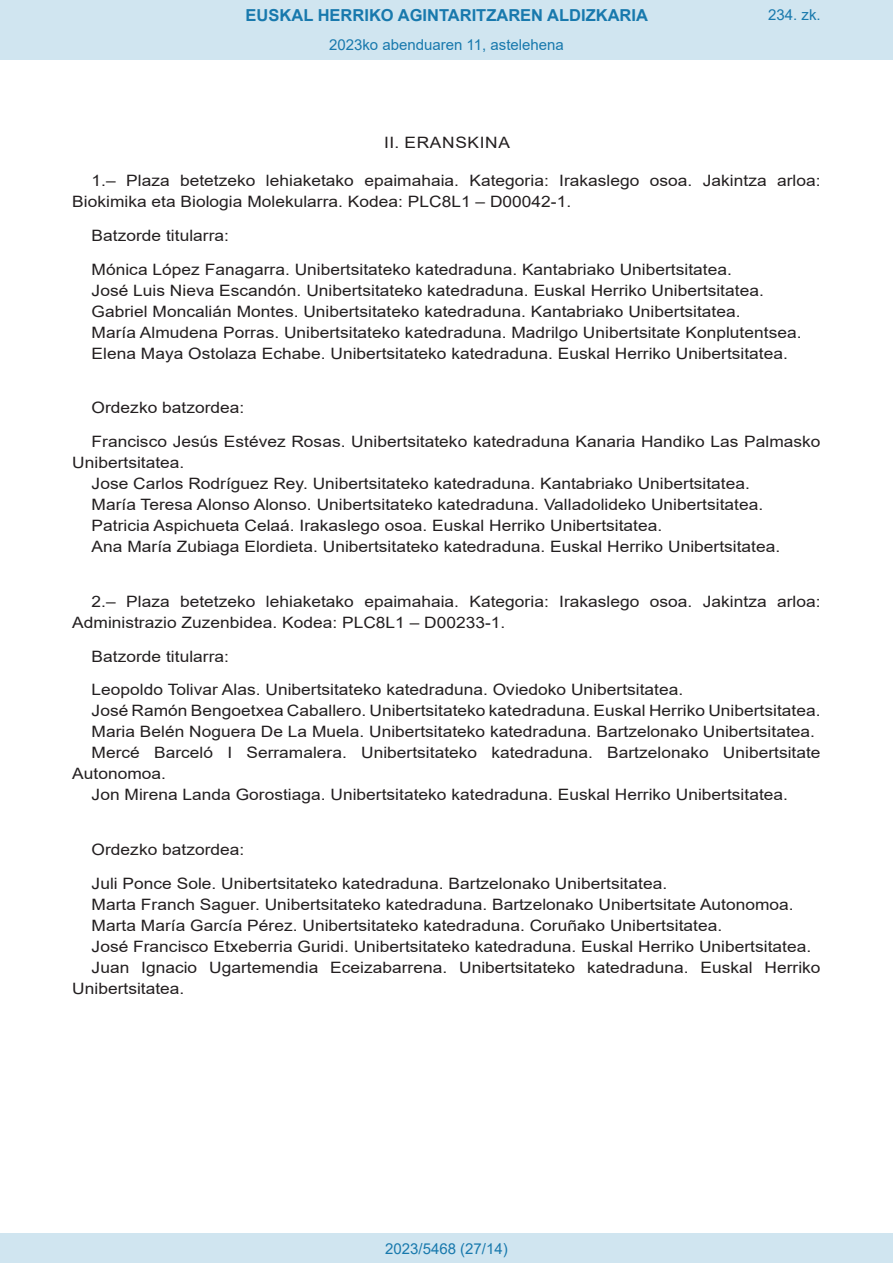
<style>
.page{position:relative;width:893px;height:1263px;background:#fff}
.page>*{position:absolute;margin:0;border:0;box-sizing:border-box;transform-origin:0 0}
.t1{font:700 16.5px "Arial";color:#1879ad}
.BOPVLista{font:15.6px/21px "Arial";color:#231f20;scale:1.11 1}
.BOPVDetalle{font:15.6px/21px "Arial";color:#231f20;scale:1.11 1}
.BOPVClave{font:15.6px "Arial";letter-spacing:.035em;color:#231f20;scale:1.11 1}
.Paginacion_Centro{font:15px "Arial";color:#1879ad}
</style>
<div class="page">
<div style="left:0;top:0;width:893px;height:60px;background:#d0e5f0"></div>
<div style="left:0;top:1233px;width:893px;height:30px;background:#d0e5f0"></div>
<p class="t1" style="left:246px;top:3px;width:404px">EUSKAL HERRIKO AGINTARITZAREN ALDIZKARIA</p>
<p class="Paginacion_Centro" style="left:329px;top:35px;width:236px">2023ko abenduaren 11, astelehena</p>
<p class="Paginacion_Centro" style="left:768px;top:5px;width:54px">234. zk.</p>
<p class="BOPVClave" style="left:384px;top:132px;width:115px">II. ERANSKINA</p>
<p class="BOPVDetalle" style="left:72px;top:170px;width:676px;text-indent:19px">1.– Plaza betetzeko lehiaketako epaimahaia. Kategoria: Irakaslego osoa. Jakintza arloa:<br>Biokimika eta Biologia Molekularra. Kodea: PLC8L1 – D00042-1.</p>
<p class="BOPVDetalle" style="left:92px;top:225px;width:125px">Batzorde titularra:</p>
<p class="BOPVLista" style="left:92px;top:259px;width:578px">Mónica López Fanagarra. Unibertsitateko katedraduna. Kantabriako Unibertsitatea.</p>
<p class="BOPVLista" style="left:92px;top:280px;width:607px">José Luis Nieva Escandón. Unibertsitateko katedraduna. Euskal Herriko Unibertsitatea.</p>
<p class="BOPVLista" style="left:92px;top:301px;width:586px">Gabriel Moncalián Montes. Unibertsitateko katedraduna. Kantabriako Unibertsitatea.</p>
<p class="BOPVLista" style="left:92px;top:322px;width:641px">María Almudena Porras. Unibertsitateko katedraduna. Madrilgo Unibertsitate Konplutentsea.</p>
<p class="BOPVLista" style="left:92px;top:343px;width:629px">Elena Maya Ostolaza Echabe. Unibertsitateko katedraduna. Euskal Herriko Unibertsitatea.</p>
<p class="BOPVDetalle" style="left:92px;top:397px;width:139px">Ordezko batzordea:</p>
<p class="BOPVLista" style="left:72px;top:431px;width:676px;text-indent:19px">Francisco Jesús Estévez Rosas. Unibertsitateko katedraduna Kanaria Handiko Las Palmasko<br>Unibertsitatea.</p>
<p class="BOPVLista" style="left:92px;top:473px;width:595px">Jose Carlos Rodríguez Rey. Unibertsitateko katedraduna. Kantabriako Unibertsitatea.</p>
<p class="BOPVLista" style="left:92px;top:494px;width:606px">María Teresa Alonso Alonso. Unibertsitateko katedraduna. Valladolideko Unibertsitatea.</p>
<p class="BOPVLista" style="left:92px;top:515px;width:516px">Patricia Aspichueta Celaá. Irakaslego osoa. Euskal Herriko Unibertsitatea.</p>
<p class="BOPVLista" style="left:92px;top:536px;width:622px">Ana María Zubiaga Elordieta. Unibertsitateko katedraduna. Euskal Herriko Unibertsitatea.</p>
<p class="BOPVDetalle" style="left:72px;top:591px;width:676px;text-indent:19px">2.– Plaza betetzeko lehiaketako epaimahaia. Kategoria: Irakaslego osoa. Jakintza arloa:<br>Administrazio Zuzenbidea. Kodea: PLC8L1 – D00233-1.</p>
<p class="BOPVDetalle" style="left:92px;top:646px;width:125px">Batzorde titularra:</p>
<p class="BOPVLista" style="left:92px;top:679px;width:534px">Leopoldo Tolivar Alas. Unibertsitateko katedraduna. Oviedoko Unibertsitatea.</p>
<p class="BOPVLista" style="left:92px;top:700px;width:658px">José Ramón Bengoetxea Caballero. Unibertsitateko katedraduna. Euskal Herriko Unibertsitatea.</p>
<p class="BOPVLista" style="left:92px;top:721px;width:653px">Maria Belén Noguera De La Muela. Unibertsitateko katedraduna. Bartzelonako Unibertsitatea.</p>
<p class="BOPVLista" style="left:72px;top:742px;width:676px;text-indent:19px">Mercé Barceló I Serramalera. Unibertsitateko katedraduna. Bartzelonako Unibertsitate<br>Autonomoa.</p>
<p class="BOPVLista" style="left:92px;top:784px;width:629px">Jon Mirena Landa Gorostiaga. Unibertsitateko katedraduna. Euskal Herriko Unibertsitatea.</p>
<p class="BOPVDetalle" style="left:92px;top:839px;width:139px">Ordezko batzordea:</p>
<p class="BOPVLista" style="left:92px;top:873px;width:520px">Juli Ponce Sole. Unibertsitateko katedraduna. Bartzelonako Unibertsitatea.</p>
<p class="BOPVLista" style="left:92px;top:894px;width:634px">Marta Franch Saguer. Unibertsitateko katedraduna. Bartzelonako Unibertsitate Autonomoa.</p>
<p class="BOPVLista" style="left:92px;top:915px;width:570px">Marta María García Pérez. Unibertsitateko katedraduna. Coruñako Unibertsitatea.</p>
<p class="BOPVLista" style="left:92px;top:936px;width:650px">José Francisco Etxeberria Guridi. Unibertsitateko katedraduna. Euskal Herriko Unibertsitatea.</p>
<p class="BOPVLista" style="left:72px;top:957px;width:676px;text-indent:19px">Juan Ignacio Ugartemendia Eceizabarrena. Unibertsitateko katedraduna. Euskal Herriko<br>Unibertsitatea.</p>
<p class="Paginacion_Centro" style="left:385px;top:1238px;width:124px">2023/5468 (27/14)</p>
</div>
